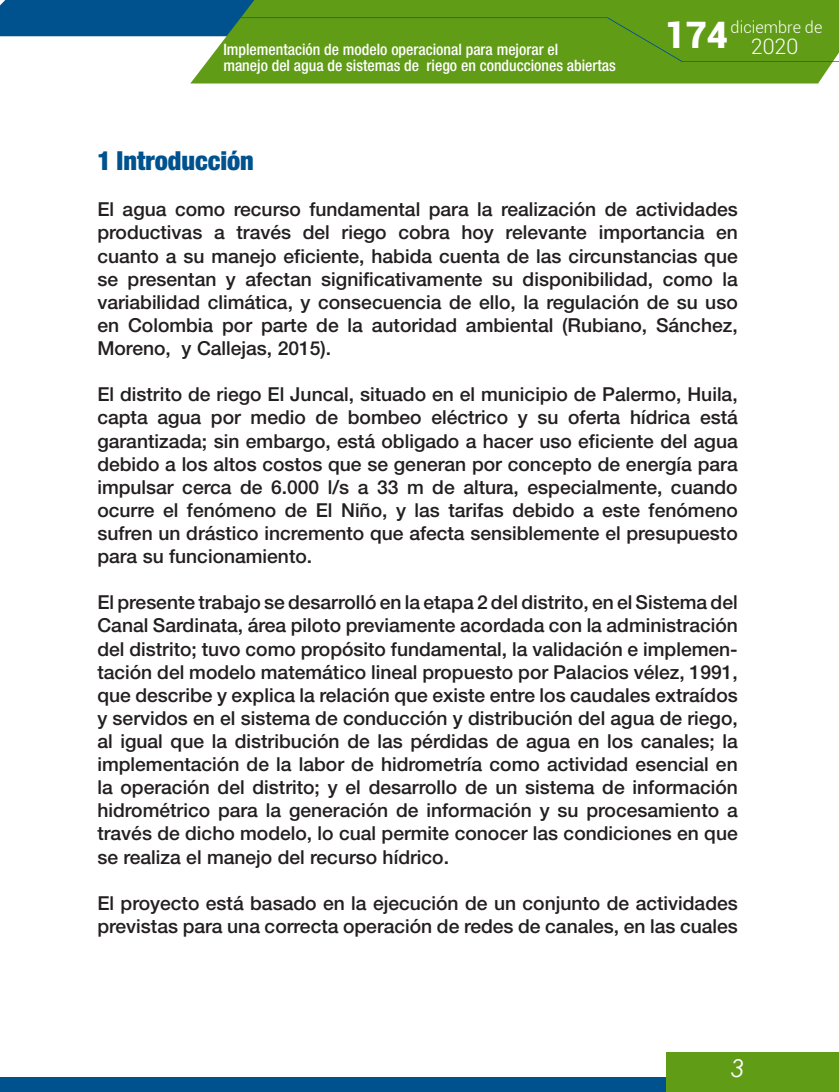
<style>
.page{position:relative;width:839px;height:1092px;background:#fff}
.page>*{position:absolute;margin:0;border:0;box-sizing:border-box;transform-origin:0 0}
.t1{font:900 36.4px "Roboto";color:#fff}
.titulos{font:900 condensed 26.25px "Helvetica Neue";color:#00528f}
.t2{font:italic 24.5px "Century Gothic";color:#fff}
.t3{font:300 21.35px "Roboto";color:#fff}
.contenidos{font:500 19.25px/23.1px "Helvetica Neue";color:#231f20;text-align:justify}
.t4{font:300 16.28px "Roboto";color:#fff}
.t5{font:500 condensed 15.75px "Helvetica Neue";color:#fff}
</style>
<div class="page">
<div style="left:0;top:1077px;width:822px;height:14px;background:#00528f"></div>
<div style="left:190px;top:0;width:648px;height:83px;background:#619c17"></div>
<div style="left:190px;top:17px;width:648px;height:45px;background:#619c17"></div>
<svg style="left:0;top:0;width:350px;height:53px"></svg>
<div style="left:665px;top:1051px;width:173px;height:40px;background:#619c17"></div>
<p class="t5" style="left:223px;top:40px;width:336px">Implementación de modelo operacional para mejorar el</p>
<p class="t5" style="left:223px;top:56px;width:394px">manejo del agua de sistemas de riego en conducciones abiertas</p>
<p class="t4" style="left:730px;top:16px;width:93px">diciembre de</p>
<p class="t3" style="left:750px;top:31px;width:49px">2020</p>
<h1 class="t1" style="left:664px;top:9px;width:65px">174</h1>
<p class="titulos" style="left:97px;top:145px;width:158px">1 Introducción</p>
<p class="contenidos" style="left:97px;top:198px;width:641px">El agua como recurso fundamental para la realización de actividades productivas a través del riego cobra hoy relevante importancia en cuanto a su manejo eficiente, habida cuenta de las circunstancias que se presentan y afectan significativamente su disponibilidad, como la variabilidad climática, y consecuencia de ello, la regulación de su uso en Colombia por parte de la autoridad ambiental (Rubiano, Sánchez, Moreno, y Callejas, 2015).</p>
<p class="contenidos" style="left:97px;top:382px;width:641px">El distrito de riego El Juncal, situado en el municipio de Palermo, Huila, capta agua por medio de bombeo eléctrico y su oferta hídrica está garantizada; sin embargo, está obligado a hacer uso eficiente del agua debido a los altos costos que se generan por concepto de energía para impulsar cerca de 6.000 l/s a 33 m de altura, especialmente, cuando ocurre el fenómeno de El Niño, y las tarifas debido a este fenómeno sufren un drástico incremento que afecta sensiblemente el presupuesto para su funcionamiento.</p>
<p class="contenidos" style="left:97px;top:590px;width:641px">El presente trabajo se desarrolló en la etapa 2 del distrito, en el Sistema del Canal Sardinata, área piloto previamente acordada con la administración del distrito; tuvo como propósito fundamental, la validación e implemen&shy;tación del modelo matemático lineal propuesto por Palacios vélez, 1991, que describe y explica la relación que existe entre los caudales extraídos y servidos en el sistema de conducción y distribución del agua de riego, al igual que la distribución de las pérdidas de agua en los canales; la implementación de la labor de hidrometría como actividad esencial en la operación del distrito; y el desarrollo de un sistema de información hidrométrico para la generación de información y su procesamiento a través de dicho modelo, lo cual permite conocer las condiciones en que se realiza el manejo del recurso hídrico.</p>
<p class="contenidos" style="left:97px;top:891px;width:641px">El proyecto está basado en la ejecución de un conjunto de actividades previstas para una correcta operación de redes de canales, en las cuales</p>
<p class="t2" style="left:730px;top:1050px;width:15px">3</p>
</div>
